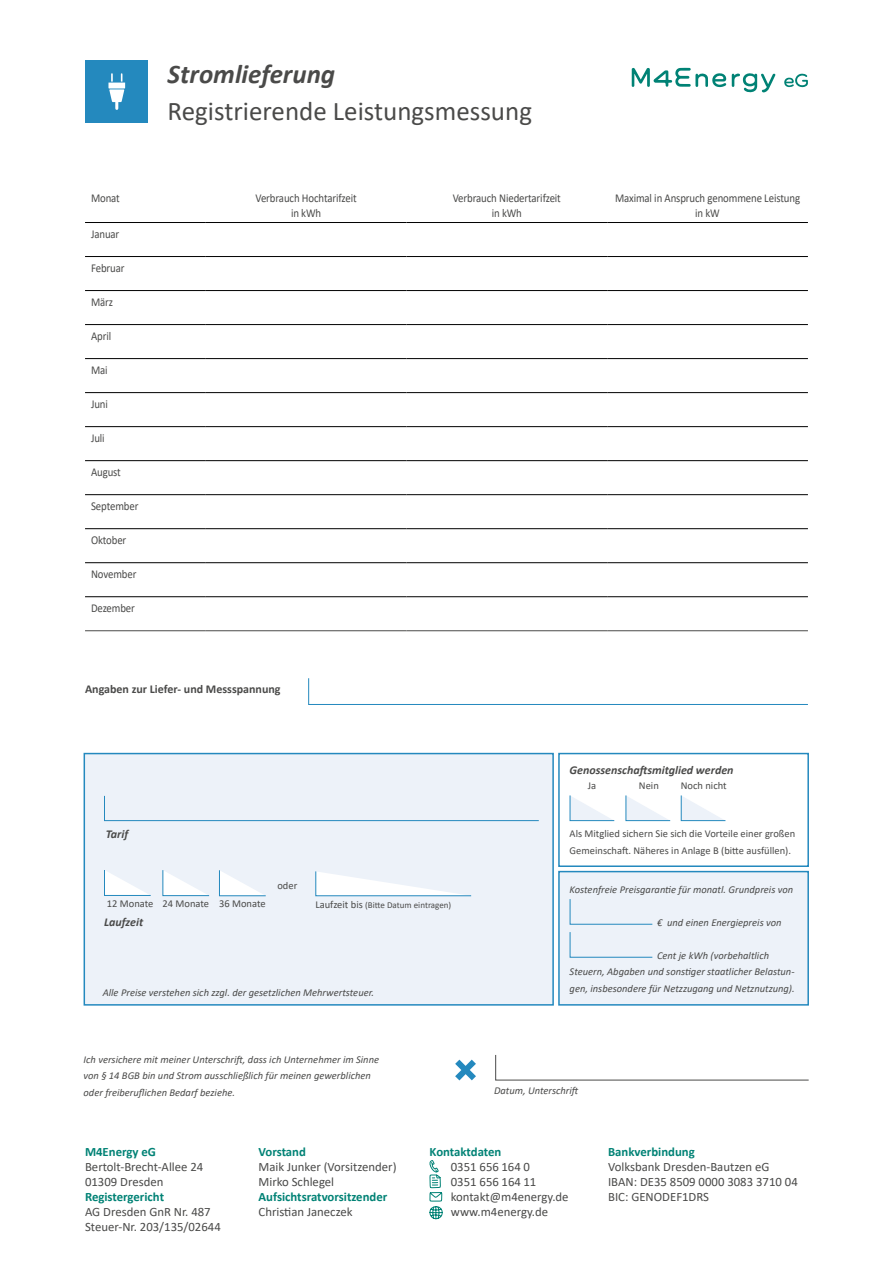
<style>
.page{position:relative;width:893px;height:1263px;background:#fff}
.page>*{position:absolute;margin:0;border:0;box-sizing:border-box;transform-origin:0 0}
.t1{font:27px "Calibri";color:#4a4a49}
.t2{font:italic 700 27px "Calibri";color:#4a4a49}
.t3{font:12.75px/15px "Calibri";color:#4a4a49}
.t4{font:700 12.75px "Calibri";color:#008275}
.t5{font:12px/14.4px "Calibri";letter-spacing:-.01em;color:#4a4a49;text-align:center;scale:.9 1}
.t6{font:italic 700 12px "Calibri";color:#4a4a49}
.t7{font:700 12px "Calibri";color:#4a4a49}
.t8{font:italic 10.5px/16.5px "Calibri";color:#4a4a49}
.t9{font:10.5px/16.5px "Calibri";color:#4a4a49}
.t10{font:9px "Calibri";color:#4a4a49}
.s1{font-size:10.5px}
</style>
<div class="page">
<svg style="left:732px;top:73px;width:43px;height:19px"></svg>
<svg style="left:632px;top:68px;width:94px;height:20px"></svg>
<svg style="left:784px;top:74px;width:24px;height:14px"></svg>
<svg style="left:429px;top:1160px;width:14px;height:60px"></svg>
<div style="left:85px;top:60px;width:63px;height:63px;background:#2489be"></div>
<svg style="left:108px;top:73px;width:17px;height:35px"></svg>
<hr style="left:85px;top:222px;width:121px;height:1px;background:#000">
<hr style="left:206px;top:222px;width:200px;height:1px;background:#000">
<hr style="left:406px;top:222px;width:201px;height:1px;background:#000">
<hr style="left:607px;top:222px;width:201px;height:1px;background:#000">
<hr style="left:85px;top:256px;width:121px;height:1px;background:#000">
<hr style="left:206px;top:256px;width:200px;height:1px;background:#000">
<hr style="left:406px;top:256px;width:201px;height:1px;background:#000">
<hr style="left:607px;top:256px;width:201px;height:1px;background:#000">
<hr style="left:85px;top:290px;width:121px;height:1px;background:#000">
<hr style="left:206px;top:290px;width:200px;height:1px;background:#000">
<hr style="left:406px;top:290px;width:201px;height:1px;background:#000">
<hr style="left:607px;top:290px;width:201px;height:1px;background:#000">
<hr style="left:85px;top:324px;width:121px;height:1px;background:#000">
<hr style="left:206px;top:324px;width:200px;height:1px;background:#000">
<hr style="left:406px;top:324px;width:201px;height:1px;background:#000">
<hr style="left:607px;top:324px;width:201px;height:1px;background:#000">
<hr style="left:85px;top:358px;width:121px;height:1px;background:#000">
<hr style="left:206px;top:358px;width:200px;height:1px;background:#000">
<hr style="left:406px;top:358px;width:201px;height:1px;background:#000">
<hr style="left:607px;top:358px;width:201px;height:1px;background:#000">
<hr style="left:85px;top:392px;width:121px;height:1px;background:#000">
<hr style="left:206px;top:392px;width:200px;height:1px;background:#000">
<hr style="left:406px;top:392px;width:201px;height:1px;background:#000">
<hr style="left:607px;top:392px;width:201px;height:1px;background:#000">
<hr style="left:85px;top:426px;width:121px;height:1px;background:#000">
<hr style="left:206px;top:426px;width:200px;height:1px;background:#000">
<hr style="left:406px;top:426px;width:201px;height:1px;background:#000">
<hr style="left:607px;top:426px;width:201px;height:1px;background:#000">
<hr style="left:85px;top:460px;width:121px;height:1px;background:#000">
<hr style="left:206px;top:460px;width:200px;height:1px;background:#000">
<hr style="left:406px;top:460px;width:201px;height:1px;background:#000">
<hr style="left:607px;top:460px;width:201px;height:1px;background:#000">
<hr style="left:85px;top:494px;width:121px;height:1px;background:#000">
<hr style="left:206px;top:494px;width:200px;height:1px;background:#000">
<hr style="left:406px;top:494px;width:201px;height:1px;background:#000">
<hr style="left:607px;top:494px;width:201px;height:1px;background:#000">
<hr style="left:85px;top:528px;width:121px;height:1px;background:#000">
<hr style="left:206px;top:528px;width:200px;height:1px;background:#000">
<hr style="left:406px;top:528px;width:201px;height:1px;background:#000">
<hr style="left:607px;top:528px;width:201px;height:1px;background:#000">
<hr style="left:85px;top:562px;width:121px;height:1px;background:#000">
<hr style="left:206px;top:562px;width:200px;height:1px;background:#000">
<hr style="left:406px;top:562px;width:201px;height:1px;background:#000">
<hr style="left:607px;top:562px;width:201px;height:1px;background:#000">
<hr style="left:85px;top:596px;width:121px;height:1px;background:#000">
<hr style="left:206px;top:596px;width:200px;height:1px;background:#000">
<hr style="left:406px;top:596px;width:201px;height:1px;background:#000">
<hr style="left:607px;top:596px;width:201px;height:1px;background:#000">
<hr style="left:85px;top:630px;width:121px;height:1px;background:#4a4a49">
<hr style="left:206px;top:630px;width:200px;height:1px;background:#4a4a49">
<hr style="left:406px;top:630px;width:201px;height:1px;background:#4a4a49">
<hr style="left:607px;top:630px;width:201px;height:1px;background:#4a4a49">
<svg style="left:308px;top:678px;width:500px;height:27px"></svg>
<svg style="left:495px;top:1055px;width:314px;height:26px"></svg>
<svg style="left:455px;top:1059px;width:21px;height:21px"></svg>
<div style="left:84px;top:753px;width:470px;height:252px;background:#edf2f9;border:2px solid #2489be"></div>
<div style="left:558px;top:871px;width:251px;height:134px;background:#edf2f9;border:2px solid #2489be"></div>
<svg style="left:569px;top:899px;width:84px;height:26px"></svg>
<svg style="left:569px;top:932px;width:84px;height:26px"></svg>
<div style="left:558px;top:753px;width:251px;height:114px;background:#fff;border:2px solid #2489be"></div>
<svg style="left:315px;top:871px;width:157px;height:25px"></svg>
<svg style="left:104px;top:795px;width:435px;height:26px"></svg>
<svg style="left:569px;top:795px;width:46px;height:26px"></svg>
<svg style="left:625px;top:795px;width:46px;height:26px"></svg>
<svg style="left:680px;top:795px;width:46px;height:26px"></svg>
<svg style="left:104px;top:870px;width:47px;height:26px"></svg>
<svg style="left:162px;top:870px;width:48px;height:26px"></svg>
<svg style="left:219px;top:870px;width:47px;height:26px"></svg>
<h1 class="t2" style="left:168px;top:55px;width:169px">Stromlieferung</h1>
<h1 class="t1" style="left:168px;top:92px;width:366px">Registrierende Leistungsmessung</h1>
<p class="t5" style="left:91px;top:191px;width:34px">Monat</p>
<p class="t5" style="left:256px;top:191px;width:114px">Verbrauch Hochtarifzeit in kWh</p>
<p class="t5" style="left:453px;top:191px;width:122px">Verbrauch Niedertarifzeit in kWh</p>
<p class="t5" style="left:615px;top:191px;width:207px">Maximal in Anspruch genommene Leistung in kW</p>
<p class="t5" style="left:91px;top:226px;width:33px">Januar</p>
<p class="t5" style="left:91px;top:260px;width:39px">Februar</p>
<p class="t5" style="left:91px;top:294px;width:26px">März</p>
<p class="t5" style="left:91px;top:328px;width:24px">April</p>
<p class="t5" style="left:91px;top:362px;width:20px">Mai</p>
<p class="t5" style="left:91px;top:396px;width:20px">Juni</p>
<p class="t5" style="left:91px;top:430px;width:17px">Juli</p>
<p class="t5" style="left:91px;top:464px;width:35px">August</p>
<p class="t5" style="left:91px;top:498px;width:54px">September</p>
<p class="t5" style="left:91px;top:532px;width:41px">Oktober</p>
<p class="t5" style="left:91px;top:566px;width:52px">November</p>
<p class="t5" style="left:91px;top:600px;width:50px">Dezember</p>
<p class="t7" style="left:85px;top:681px;width:197px">Angaben zur Liefer- und Messspannung</p>
<p class="t6" style="left:106px;top:826px;width:24px">Tarif</p>
<p class="t9" style="left:107px;top:895px;width:160px">12 Monate 24 Monate 36 Monate</p>
<p class="t6" style="left:104px;top:913px;width:41px">Laufzeit</p>
<p class="t9" style="left:277px;top:876px;width:21px">oder</p>
<p class="t10" style="left:315px;top:899px;width:138px"><span class="s1">Laufzeit bis</span> (Bitte Datum eintragen)</p>
<p class="t8" style="left:103px;top:983px;width:273px">Alle Preise verstehen sich zzgl. der gesetzlichen Mehrwertsteuer.</p>
<p class="t8" style="left:84px;top:1050px;width:297px">Ich versichere mit meiner Unterschrift, dass ich Unternehmer im Sinne von § 14 BGB bin und Strom ausschließlich für meinen gewerblichen oder freiberuflichen Bedarf beziehe.</p>
<p class="t6" style="left:570px;top:761px;width:165px">Genossenschaftsmitglied werden</p>
<p class="t9" style="left:588px;top:777px;width:10px">Ja</p>
<p class="t9" style="left:639px;top:777px;width:21px">Nein</p>
<p class="t9" style="left:681px;top:777px;width:47px">Noch nicht</p>
<p class="t9" style="left:570px;top:825px;width:227px">Als Mitglied sichern Sie sich die Vorteile einer großen<br>Gemeinschaft. Näheres in Anlage B (bitte ausfüllen).</p>
<p class="t8" style="left:570px;top:880px;width:225px">Kostenfreie Preisgarantie für monatl. Grundpreis von</p>
<p class="t8" style="left:657px;top:913px;width:126px">€ und einen Energiepreis von</p>
<p class="t8" style="left:570px;top:946px;width:227px;text-indent:87px">Cent je kWh (vorbehaltlich<br>Steuern, Abgaben und sonstiger staatlicher Belastun&shy;gen, insbesondere für Netzzugang und Netznutzung).</p>
<p class="t8" style="left:494px;top:1082px;width:87px">Datum, Unterschrift</p>
<p class="t4" style="left:85px;top:1143px;width:72px">M4Energy eG</p>
<p class="t3" style="left:85px;top:1159px;width:120px">Bertolt-Brecht-Allee 24<br>01309 Dresden</p>
<p class="t4" style="left:85px;top:1187px;width:81px">Registergericht</p>
<p class="t3" style="left:85px;top:1204px;width:137px">AG Dresden GnR Nr. 487<br>Steuer-Nr. 203/135/02644</p>
<p class="t4" style="left:259px;top:1142px;width:49px">Vorstand</p>
<p class="t3" style="left:259px;top:1159px;width:139px">Maik Junker (Vorsitzender)<br>Mirko Schlegel</p>
<p class="t4" style="left:259px;top:1187px;width:130px">Aufsichtsratvorsitzender</p>
<p class="t3" style="left:259px;top:1204px;width:96px">Christian Janeczek</p>
<p class="t4" style="left:430px;top:1142px;width:73px">Kontaktdaten</p>
<p class="t3" style="left:451px;top:1158px;width:119px">0351 656 164 0<br>0351 656 164 11 kontakt@m4energy.de www.m4energy.de</p>
<p class="t4" style="left:608px;top:1142px;width:88px">Bankverbindung</p>
<p class="t3" style="left:608px;top:1158px;width:191px">Volksbank Dresden-Bautzen eG<br>IBAN: DE35 8509 0000 3083 3710 04<br>BIC: GENODEF1DRS</p>
</div>
